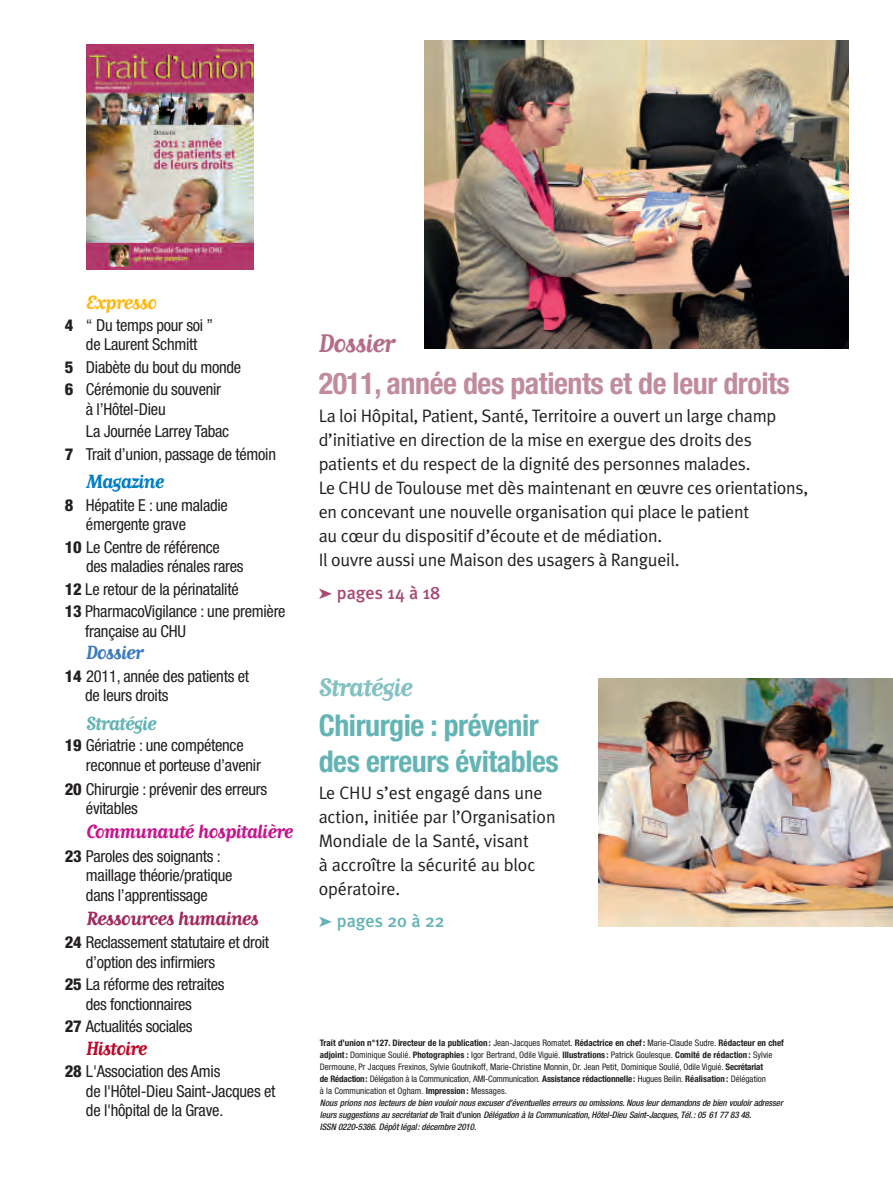
<style>
.page{position:relative;width:893px;height:1191px;background:#fff}
.page>*{position:absolute;margin:0;border:0;box-sizing:border-box;transform-origin:0 0}
.t1{font:700 condensed 30px/36px "Helvetica Neue";letter-spacing:-.015em;color:#64b4b5}
.t2{font:700 condensed 30px "Helvetica Neue";letter-spacing:-.015em;color:#c18b9f}
.t3{font:700 30px "Matrix Script";letter-spacing:-.04em;color:#83c1c2}
.t4{font:700 30px "Matrix Script";letter-spacing:-.04em;color:#b46d88}
.t5{font:700 22.5px "Matrix Script";letter-spacing:-.04em;color:#c5168c}
.t6{font:700 22.5px "Matrix Script";letter-spacing:-.04em;color:#a12a5c}
.t7{font:700 22.5px "Matrix Script";letter-spacing:-.04em;color:#64b4b5}
.t8{font:700 22.5px "Matrix Script";letter-spacing:-.04em;color:#fcb814}
.t9{font:700 22.5px "Matrix Script";letter-spacing:-.04em;color:#007ec5}
.t10{font:700 22.5px "Matrix Script";letter-spacing:-.04em;color:#ba0d2b}
.t11{font:700 22.5px "Matrix Script";letter-spacing:-.04em;color:#3d7abe}
.t12{font:18px/24px "Meta Plus Normal";letter-spacing:-.015em;color:#231f20}
.t13{font:500 18px "Meta Plus";color:#64b4b5}
.t14{font:500 18px "Meta Plus";color:#a64c74}
.t15{font:condensed 16.5px/19.5px "Helvetica Neue";letter-spacing:-.015em;color:#231f20}
.t16{font:condensed 9px/12px "Helvetica Neue";color:#231f20}
.s1{font-weight:800}
.s2{font-weight:700}
.s3{font-weight:500;font-style:italic}
.s4{font-weight:500}
</style>
<div class="page">
<img style="left:86px;top:45px;width:168px;height:224px">
<img style="left:599px;top:679px;width:294px;height:247px">
<img style="left:424px;top:41px;width:424px;height:307px">
<h2 class="t8" style="left:86px;top:288px;width:73px">Expresso</h2>
<h3 class="t15" style="left:65px;top:316px;width:150px;text-align:center"><span class="s1">4</span> “ Du temps pour soi ” de Laurent Schmitt</h3>
<h3 class="t15" style="left:65px;top:357px;width:178px;line-height:22.5px"><span class="s1">5</span> Diabète du bout du monde<br><span class="s1">6</span> Cérémonie du souvenir</h3>
<h3 class="t15" style="left:86px;top:400px;width:81px">à l’Hôtel-Dieu</h3>
<h3 class="t15" style="left:86px;top:423px;width:145px">La Journée Larrey Tabac</h3>
<h3 class="t15" style="left:65px;top:445px;width:213px"><span class="s1">7</span> Trait d’union, passage de témoin</h3>
<h2 class="t9" style="left:86px;top:467px;width:80px">Magazine</h2>
<h3 class="t15" style="left:86px;top:496px;width:143px;text-indent:-21px"><span class="s1">8</span> Hépatite E : une maladie émergente grave</h3>
<h3 class="t15" style="left:86px;top:538px;width:159px;text-indent:-21px"><span class="s1">10</span> Le Centre de référence des maladies rénales rares</h3>
<h3 class="t15" style="left:65px;top:579px;width:222px;line-height:22.5px"><span class="s1">12</span> Le retour de la périnatalité<br><span class="s1">13</span> PharmacoVigilance : une première</h3>
<h3 class="t15" style="left:85px;top:622px;width:102px">française au CHU</h3>
<h2 class="t11" style="left:86px;top:638px;width:59px">Dossier</h2>
<h3 class="t15" style="left:85px;top:667px;width:165px;text-indent:-20px"><span class="s1">14</span> 2011, année des patients et de leurs droits</h3>
<h2 class="t7" style="left:86px;top:709px;width:72px">Stratégie</h2>
<h3 class="t15" style="left:86px;top:737px;width:177px;text-indent:-21px"><span class="s1">19</span> Gériatrie : une compétence reconnue et porteuse d’avenir</h3>
<h3 class="t15" style="left:86px;top:780px;width:183px;text-indent:-21px"><span class="s1">20</span> Chirurgie : prévenir des erreurs évitables</h3>
<h2 class="t5" style="left:86px;top:817px;width:209px">Communauté hospitalière</h2>
<h3 class="t15" style="left:86px;top:847px;width:148px;text-indent:-21px"><span class="s1">23</span> Paroles des soignants : maillage théorie/pratique dans l’apprentissage</h3>
<h2 class="t6" style="left:86px;top:903px;width:174px">Ressources humaines</h2>
<h3 class="t15" style="left:86px;top:934px;width:184px;text-indent:-21px"><span class="s1">24</span> Reclassement statutaire et droit d’option des infirmiers</h3>
<h3 class="t15" style="left:86px;top:976px;width:140px;text-indent:-21px"><span class="s1">25</span> La réforme des retraites des fonctionnaires</h3>
<h3 class="t15" style="left:65px;top:1018px;width:129px"><span class="s1">27</span> Actualités sociales</h3>
<h2 class="t10" style="left:86px;top:1033px;width:63px">Histoire</h2>
<h3 class="t15" style="left:86px;top:1063px;width:191px;text-indent:-21px"><span class="s1">28</span> L'Association des Amis<br>de l'Hôtel-Dieu Saint-Jacques et de l'hôpital de la Grave.</h3>
<h1 class="t4" style="left:319px;top:324px;width:78px">Dossier</h1>
<h1 class="t2" style="left:319px;top:372px;width:473px">2011, année des patients et de leur droits</h1>
<p class="t12" style="left:319px;top:405px;width:491px">La loi Hôpital, Patient, Santé, Territoire a ouvert un large champ d’initiative en direction de la mise en exergue des droits des patients et du respect de la dignité des personnes malades.<br>Le CHU de Toulouse met dès maintenant en œuvre ces orientations, en concevant une nouvelle organisation qui place le patient<br>au cœur du dispositif d’écoute et de médiation.<br>Il ouvre aussi une Maison des usagers à Rangueil.</p>
<h3 class="t14" style="left:319px;top:583px;width:123px">➤ pages 14 à 18</h3>
<h1 class="t3" style="left:319px;top:668px;width:96px">Stratégie</h1>
<h1 class="t1" style="left:319px;top:709px;width:242px">Chirurgie : prévenir des erreurs évitables</h1>
<h3 class="t12" style="left:319px;top:782px;width:238px">Le CHU s’est engagé dans une action, initiée par l’Organisation<br>Mondiale de la Santé, visant<br>à accroître la sécurité au bloc opératoire.</h3>
<h3 class="t13" style="left:319px;top:912px;width:127px">➤ pages 20 à 22</h3>
<p class="t16" style="left:320px;top:1037px;width:466px"><span class="s2">Trait d’union n°127. Directeur de la publication :</span> Jean-Jacques Romatet. <span class="s2">Rédactrice en chef :</span> Marie-Claude Sudre. <span class="s2">Rédacteur en chef adjoint :</span> Dominique Soulié. <span class="s2">Photographies :</span> Igor Bertrand, Odile Viguié. <span class="s2">Illustrations :</span> Patrick Goulesque. <span class="s2">Comité de rédaction :</span> Sylvie Dermoune, Pr Jacques Frexinos, Sylvie Goutnikoff, Marie-Christine Monnin, Dr. Jean Petit, Dominique Soulié, Odile Viguié. <span class="s2">Secrétariat<br>de Rédaction:</span> Délégation à la Communication, AMI-Communication. <span class="s2">Assistance rédactionnelle:</span> Hugues Beilin. <span class="s2">Réalisation :</span> Délégation<br>à la Communication et Ogham. <span class="s2">Impression :</span> Messages.<br><span class="s3">Nous prions nos lecteurs de bien vouloirnous excuserd’éventuelles erreurs ou omissions. Nous leurdemandons de bien vouloiradresser leurs suggestions au secrétariat de</span> <span class="s4">Tr a i t d ’ u n i o n</span> <span class="s3">Délégation à la Communication, Hôtel-Dieu Saint-Jacques, Tél.: 05 61 77 83 48.<br>ISSN 0220-5386.Dépôt légal: décembre 2010.</span></p>
</div>
